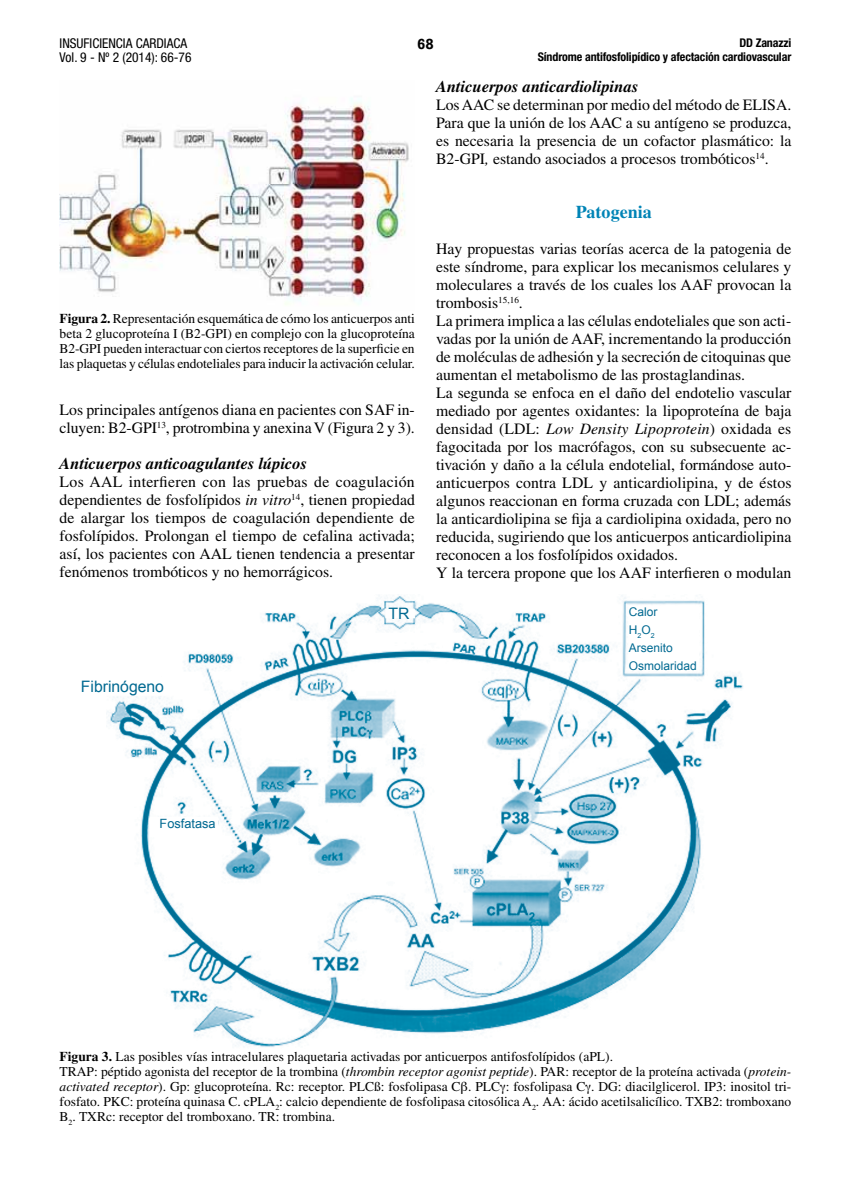
<style>
.page{position:relative;width:851px;height:1191px;background:#fff}
.page>*{position:absolute;margin:0;border:0;box-sizing:border-box;transform-origin:0 0}
.t1{font:700 18px "Times LT Std";color:#0084b6}
.t2{font:italic 700 16.5px "Times LT Std";color:#000}
.t3{font:15.75px/18px "Times LT Std";color:#000}
.t4{font:15.75px "Arial";color:#006991}
.t5{font:700 15px "Rockwell";color:#000}
.t6{font:13.5px/15px "Times LT Std";color:#000;text-align:justify}
.t7{font:condensed 13.5px/14.4px "Helvetica Neue LT Std";color:#000}
.t8{font:12.75px "Arial";color:#006991}
.t9{font:700 condensed 12px/14.4px "Helvetica Neue LT Std";letter-spacing:-.01em;color:#000;text-align:right}
.t10{font:12px/18px "Arial";color:#006991}
.s1{font-weight:700}
.s2{font-style:italic}
</style>
<div class="page">
<img style="left:60px;top:98px;width:349px;height:207px">
<img style="left:106px;top:595px;width:637px;height:452px">
<p class="t7" style="left:60px;top:36px;width:133px">INSUFICIENCIA CARDIACA<br>Vol. 9 - Nº 2 (2014): 66-76</p>
<p class="t5" style="left:417px;top:34px;width:18px">68</p>
<p class="t9" style="left:537px;top:35px;width:255px">DD Zanazzi<br>Síndrome antifosfolipídico y afectación cardiovascular</p>
<p class="t6" style="left:60px;top:311px;width:357px"><span class="s1">Figura 2.</span> Representación esquemática de cómo los anticuerpos anti beta 2 glucoproteína I (B2-GPI) en complejo con la glucoproteína B2-GPI pueden interactuar con ciertos receptores de la superficie en las plaquetas y células endoteliales para inducir la activación celular.</p>
<p class="t3" style="left:60px;top:400px;width:357px">Los principales antígenos diana en pacientes con SAF in&shy;cluyen: B2-GPI<sup>13</sup>, protrombina y anexina V (Figura 2 y 3).</p>
<p class="t2" style="left:60px;top:453px;width:249px">Anticuerpos anticoagulantes lúpicos</p>
<p class="t3" style="left:60px;top:472px;width:357px;text-align:justify">Los AAL interfieren con las pruebas de coagulación dependientes de fosfolípidos <span class="s2">in vitro</span><sup>14</sup>, tienen propiedad de alargar los tiempos de coagulación dependiente de fosfolípidos. Prolongan el tiempo de cefalina activada; así, los pacientes con AAL tienen tendencia a presentar fenómenos trombóticos y no hemorrágicos.</p>
<p class="t4" style="left:81px;top:676px;width:85px">Fibrinógeno</p>
<p class="t4" style="left:388px;top:603px;width:22px">TR</p>
<p class="t2" style="left:436px;top:77px;width:204px">Anticuerpos anticardiolipinas</p>
<p class="t3" style="left:436px;top:96px;width:357px;text-align:justify">Los AAC se determinan por medio del método de ELISA.<br>Para que la unión de los AAC a su antígeno se produzca, es necesaria la presencia de un cofactor plasmático: la B2-GPI<span class="s2">,</span> estando asociados a procesos trombóticos<sup>14</sup>.</p>
<p class="t1" style="left:575px;top:201px;width:77px">Patogenia</p>
<p class="t3" style="left:436px;top:240px;width:357px">Hay propuestas varias teorías acerca de la patogenia de este síndrome, para explicar los mecanismos celulares y moleculares a través de los cuales los AAF provocan la trombosis<sup>15,16</sup>.<br>La primera implica a las células endoteliales que son acti&shy;vadas por la unión de AAF, incrementando la producción de moléculas de adhesión y la secreción de citoquinas que aumentan el metabolismo de las prostaglandinas.<br>La segunda se enfoca en el daño del endotelio vascular mediado por agentes oxidantes: la lipoproteína de baja densidad (LDL: <span class="s2">Low Density Lipoprotein</span>) oxidada es fagocitada por los macrófagos, con su subsecuente ac&shy;tivación y daño a la célula endotelial, formándose auto&shy;anticuerpos contra LDL y anticardiolipina, y de éstos algunos reaccionan en forma cruzada con LDL; además la anticardiolipina se fija a cardiolipina oxidada, pero no reducida, sugiriendo que los anticuerpos anticardiolipina reconocen a los fosfolípidos oxidados.<br>Y la tercera propone que los AAF interfieren o modulan</p>
<p class="t10" style="left:628px;top:602px;width:70px">Calor<br>H<sub>2</sub>O<sub>2<br></sub>Arsenito<br>Osmolaridad</p>
<p class="t8" style="left:159px;top:815px;width:57px">Fosfatasa</p>
<p class="t6" style="left:60px;top:1048px;width:733px;text-align:left"><span class="s1">Figura 3.</span> Las posibles vías intracelulares plaquetaria activadas por anticuerpos antifosfolípidos (aPL).<br>TRAP: péptido agonista del receptor de la trombina (<span class="s2">thrombin receptor agonist peptide</span>). PAR: receptor de la proteína activada (<span class="s2">protein&shy;activated receptor</span>). Gp: glucoproteína. Rc: receptor. PLCß: fosfolipasa C . PLC : fosfolipasa C . DG: diacilglicerol. IP3: inositol tri&shy;fosfato. PKC: proteína quinasa C. cPLA<sub>2</sub>: calcio dependiente de fosfolipasa citosólica A<sub>2</sub>. AA: ácido acetilsalicílico. TXB2: tromboxano B<sub>2</sub>. TXRc: receptor del tromboxano. TR: trombina.</p>
</div>
